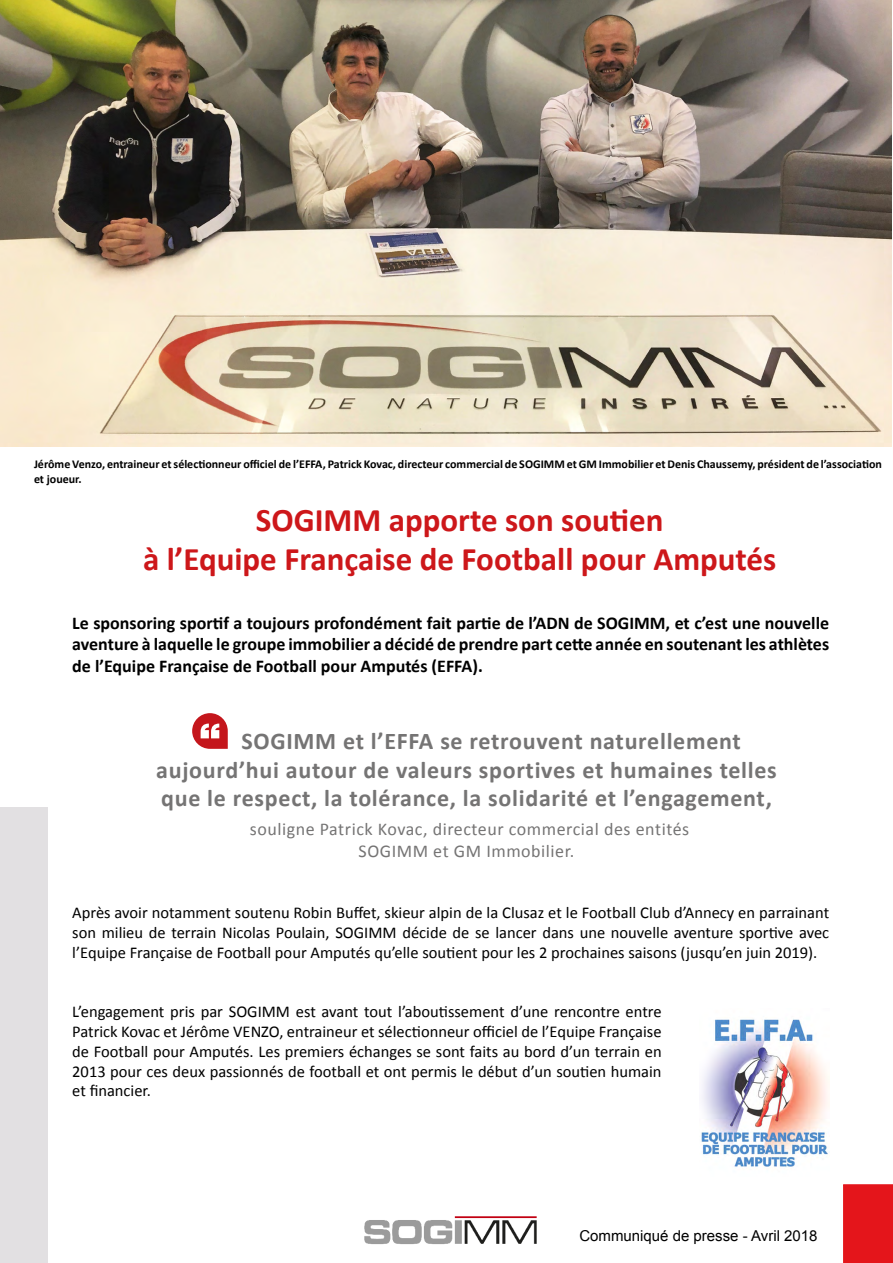
<style>
.page{position:relative;width:893px;height:1263px;background:#fff}
.page>*{position:absolute;margin:0;border:0;box-sizing:border-box;transform-origin:0 0}
.t1{font:700 33px/39.6px "Calibri";color:#cd171a;text-align:center}
.t2{font:700 24px/28.8px "Calibri";letter-spacing:.03em;color:#757474}
.t3{font:700 18px/21.6px "Calibri";color:#000;text-align:justify}
.t4{font:18px/21.6px "Calibri";letter-spacing:.03em;color:#757474;text-align:center}
.t5{font:16.5px/19.8px "Calibri";color:#000;text-align:justify}
.t6{font:15px "Arial";color:#000}
.t7{font:700 12px/14.4px "Calibri";color:#000}
</style>
<div class="page">
<div style="left:0;top:808px;width:47px;height:455px;background:#e2e0e2"></div>
<img style="left:0;top:0;width:891px;height:446px">
<img style="left:364px;top:1216px;width:173px;height:29px">
<div style="left:843px;top:1184px;width:50px;height:79px;background:#e4151b"></div>
<svg style="left:192px;top:713px;width:36px;height:36px"></svg>
<img style="left:701px;top:1019px;width:129px;height:150px">
<p class="t7" style="left:34px;top:457px;width:849px">Jérôme Venzo, entraineur et sélectionneur officiel de l’EFFA, Patrick Kovac, directeur commercial de SOGIMM et GM Immobilier et Denis Chaussemy, président de l’association et joueur.</p>
<h1 class="t1" style="left:143px;top:500px;width:635px">SOGIMM apporte son soutien<br>à l’Equipe Française de Football pour Amputés</h1>
<p class="t3" style="left:72px;top:612px;width:758px">Le sponsoring sportif a toujours profondément fait partie de l’ADN de SOGIMM, et c’est une nouvelle aventure à laquelle le groupe immobilier a décidé de prendre part cette année en soutenant les athlètes de l’Equipe Française de Football pour Amputés (EFFA).</p>
<h2 class="t2" style="left:156px;top:726px;width:622px;text-indent:85px">SOGIMM et l’EFFA se retrouvent naturellement aujourd’hui autour de valeurs sportives et humaines telles que le respect, la tolérance, la solidarité et l’engagement,</h2>
<p class="t4" style="left:250px;top:818px;width:441px">souligne Patrick Kovac, directeur commercial des entités<br>SOGIMM et GM Immobilier.</p>
<p class="t5" style="left:72px;top:903px;width:758px">Après avoir notamment soutenu Robin Buffet, skieur alpin de la Clusaz et le Football Club d’Annecy en parrainant son milieu de terrain Nicolas Poulain, SOGIMM décide de se lancer dans une nouvelle aventure sportive avec l’Equipe Française de Football pour Amputés qu’elle soutient pour les 2 prochaines saisons (jusqu’en juin 2019).</p>
<p class="t5" style="left:72px;top:1002px;width:591px">L’engagement pris par SOGIMM est avant tout l’aboutissement d’une rencontre entre Patrick Kovac et Jérôme VENZO, entraineur et sélectionneur officiel de l’Equipe Française de Football pour Amputés. Les premiers échanges se sont faits au bord d’un terrain en 2013 pour ces deux passionnés de football et ont permis le début d’un soutien humain et financier.</p>
<p class="t6" style="left:579px;top:1226px;width:240px">Communiqué de presse - Avril 2018</p>
</div>
